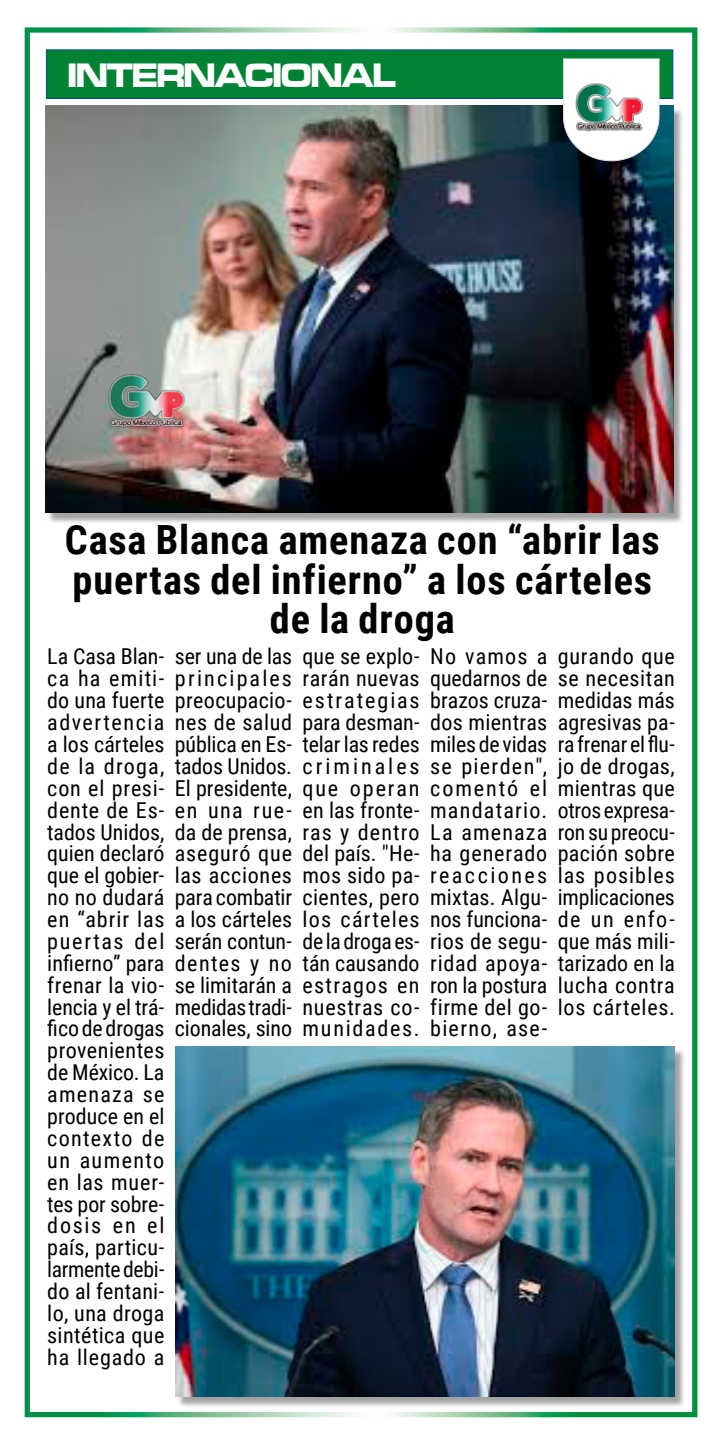
<style>
.page{position:relative;width:720px;height:1439px;background:#fff}
.page>*{position:absolute;margin:0;border:0;box-sizing:border-box;transform-origin:0 0}
.t1{font:700 40.25px/39.4px "Roboto Condensed";letter-spacing:.02em;color:#000;text-align:center}
.t2{font:35px "Microgramma D Bold Exte";letter-spacing:-.03em;color:#fff;scale:.9 1}
.t3{font:21.88px/21.9px "Roboto Condensed";letter-spacing:.015em;color:#000;text-align:justify}
</style>
<div class="page">
<div style="left:25px;top:27px;width:672px;height:1390px;border:5px solid #fff"></div>
<div style="left:47px;top:107px;width:637px;height:417px;background:#000;opacity:.37"></div>
<img style="left:46px;top:106px;width:627px;height:407px">
<div style="left:46px;top:49px;width:627px;height:50px;background:#008233;border:1px solid #00499a"></div>
<svg style="left:563px;top:58px;width:96px;height:103px"></svg>
<img style="left:93px;top:344px;width:110px;height:110px">
<div style="left:177px;top:1048px;width:508px;height:360px;background:#000;opacity:.37"></div>
<img style="left:175px;top:1046px;width:499px;height:350px">
<h2 class="t2" style="left:68px;top:52px;width:366px">INTERNACIONAL</h2>
<h1 class="t1" style="left:65px;top:519px;width:596px">Casa Blanca amenaza con “abrir las puertas del infierno” a los cárteles de la droga</h1>
<p class="t3" style="left:47px;top:645px;width:119px">La Casa Blan&shy;ca ha emiti&shy;do una fuerte advertencia a los cárteles de la droga, con el presi&shy;dente de Es&shy;tados Unidos, quien declaró que el gobier&shy;no no dudará en “abrir las puertas del infierno” para frenar la vio&shy;lencia y el trá&shy;fico de drogas provenientes de México. La amenaza se produce en el contexto de un aumento en las muer&shy;tes por sobre&shy;dosis en el país, particu&shy;larmente debi&shy;do al fentani&shy;lo, una droga sintética que ha llegado a</p>
<p class="t3" style="left:175px;top:645px;width:119px">ser una de las principales preocupacio&shy;nes de salud pública en Es&shy;tados Unidos.<br>El presidente, en una rue&shy;da de prensa, aseguró que las acciones para combatir a los cárteles serán contun&shy;dentes y no se limitarán a medidas tradi&shy;cionales, sino</p>
<p class="t3" style="left:302px;top:645px;width:119px">que se explo&shy;rarán nuevas estrategias para desman&shy;telar las redes criminales que operan en las fronte&shy;ras y dentro del país. "He&shy;mos sido pa&shy;cientes, pero los cárteles de la droga es&shy;tán causando estragos en nuestras co&shy;munidades.</p>
<p class="t3" style="left:430px;top:645px;width:119px">No vamos a quedarnos de brazos cruza&shy;dos mientras miles de vidas se pierden", comentó el mandatario.<br>La amenaza ha generado reacciones mixtas. Algu&shy;nos funciona&shy;rios de segu&shy;ridad apoya&shy;ron la postura firme del go&shy;bierno, ase-</p>
<p class="t3" style="left:557px;top:645px;width:119px">gurando que se necesitan medidas más agresivas pa&shy;ra frenar el flu&shy;jo de drogas, mientras que otros expresa&shy;ron su preocu&shy;pación sobre las posibles implicaciones de un enfo&shy;que más mili&shy;tarizado en la lucha contra los cárteles.</p>
</div>
